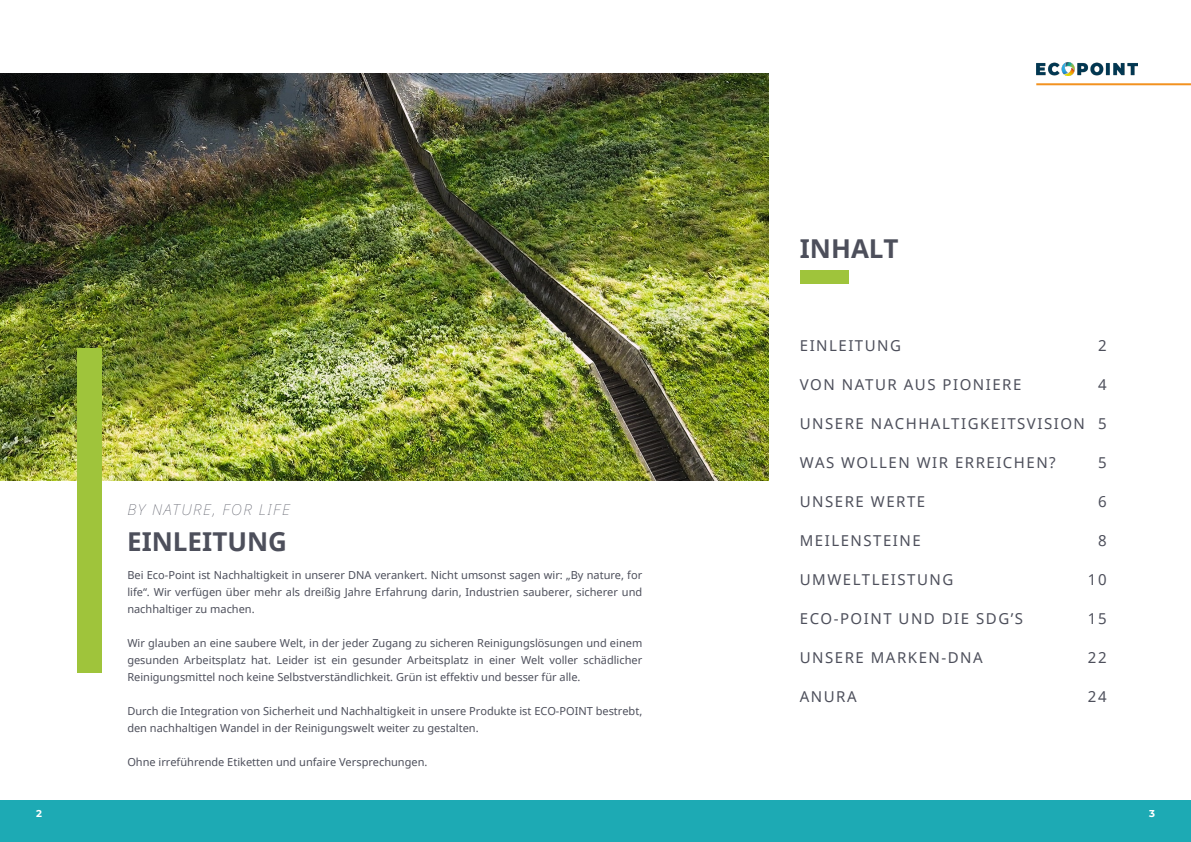
<style>
.page{position:relative;width:1191px;height:842px;background:#fff}
.page>*{position:absolute;margin:0;border:0;box-sizing:border-box;transform-origin:0 0}
.TOC_-_Align_Left{font:700 26px "Noto Sans";color:#4d4f5b}
.t1{font:15px "Noto Sans";letter-spacing:.1em;color:#4d4f5b}
.Subheading_01{font:italic 100 15px "Noto Sans";letter-spacing:.1em;color:#4d4f5b}
.Body_01_-_Align_Left{font:11px/17px "Noto Sans";color:#4d4f5b;text-align:justify}
.t2{font:700 10px "Montserrat";color:#fff}
</style>
<div class="page">
<img style="left:0;top:74px;width:768px;height:406px">
<div style="left:0;top:800px;width:1191px;height:42px;background:#1daab4"></div>
<div style="left:78px;top:348px;width:24px;height:325px;background:#9fc43b"></div>
<hr style="left:1036px;top:83px;width:155px;height:2px;background:#f29220">
<img style="left:1036px;top:63px;width:101px;height:12px">
<div style="left:800px;top:271px;width:48px;height:13px;background:#9fc43b"></div>
<p class="Subheading_01" style="left:127px;top:499px;width:164px">BY NATURE, FOR LIFE</p>
<p class="TOC_-_Align_Left" style="left:127px;top:523px;width:161px">EINLEITUNG</p>
<p class="Body_01_-_Align_Left" style="left:127px;top:566px;width:516px">Bei Eco-Point ist Nachhaltigkeit in unserer DNA verankert. Nicht umsonst sagen wir: „By nature, for life“. Wir verfügen über mehr als dreißig Jahre Erfahrung darin, Industrien sauberer, sicherer und nachhaltiger zu machen.</p>
<p class="Body_01_-_Align_Left" style="left:127px;top:634px;width:516px">Wir glauben an eine saubere Welt, in der jeder Zugang zu sicheren Reinigungslösungen und einem gesunden Arbeitsplatz hat. Leider ist ein gesunder Arbeitsplatz in einer Welt voller schädlicher Reinigungsmittel noch keine Selbstverständlichkeit. Grün ist effektiv und besser für alle.</p>
<p class="Body_01_-_Align_Left" style="left:127px;top:702px;width:516px">Durch die Integration von Sicherheit und Nachhaltigkeit in unsere Produkte ist ECO-POINT bestrebt, den nachhaltigen Wandel in der Reinigungswelt weiter zu gestalten.</p>
<p class="Body_01_-_Align_Left" style="left:127px;top:753px;width:302px">Ohne irreführende Etiketten und unfaire Versprechungen.</p>
<p class="TOC_-_Align_Left" style="left:800px;top:230px;width:100px">INHALT</p>
<p class="t1" style="left:800px;top:335px;width:103px">EINLEITUNG</p>
<p class="t1" style="left:1098px;top:335px;width:10px">2</p>
<p class="t1" style="left:800px;top:374px;width:223px">VON NATUR AUS PIONIERE</p>
<p class="t1" style="left:1098px;top:374px;width:10px">4</p>
<p class="t1" style="left:800px;top:413px;width:308px">UNSERE NACHHALTIGKEITSVISION 5</p>
<p class="t1" style="left:800px;top:452px;width:257px">WAS WOLLEN WIR ERREICHEN?</p>
<p class="t1" style="left:1098px;top:452px;width:10px">5</p>
<p class="t1" style="left:800px;top:491px;width:127px">UNSERE WERTE</p>
<p class="t1" style="left:1098px;top:491px;width:10px">6</p>
<p class="t1" style="left:800px;top:530px;width:122px">MEILENSTEINE</p>
<p class="t1" style="left:1098px;top:530px;width:10px">8</p>
<p class="t1" style="left:800px;top:569px;width:155px">UMWELTLEISTUNG</p>
<p class="t1" style="left:1088px;top:569px;width:20px">10</p>
<p class="t1" style="left:800px;top:608px;width:225px">ECO-POINT UND DIE SDG’S</p>
<p class="t1" style="left:1088px;top:608px;width:20px">15</p>
<p class="t1" style="left:800px;top:647px;width:184px">UNSERE MARKEN-DNA</p>
<p class="t1" style="left:1088px;top:647px;width:20px">22</p>
<p class="t1" style="left:800px;top:686px;width:58px">ANURA</p>
<p class="t1" style="left:1088px;top:686px;width:20px">24</p>
<p class="t2" style="left:36px;top:806px;width:7px">2</p>
<p class="t2" style="left:1149px;top:806px;width:7px">3</p>
</div>
